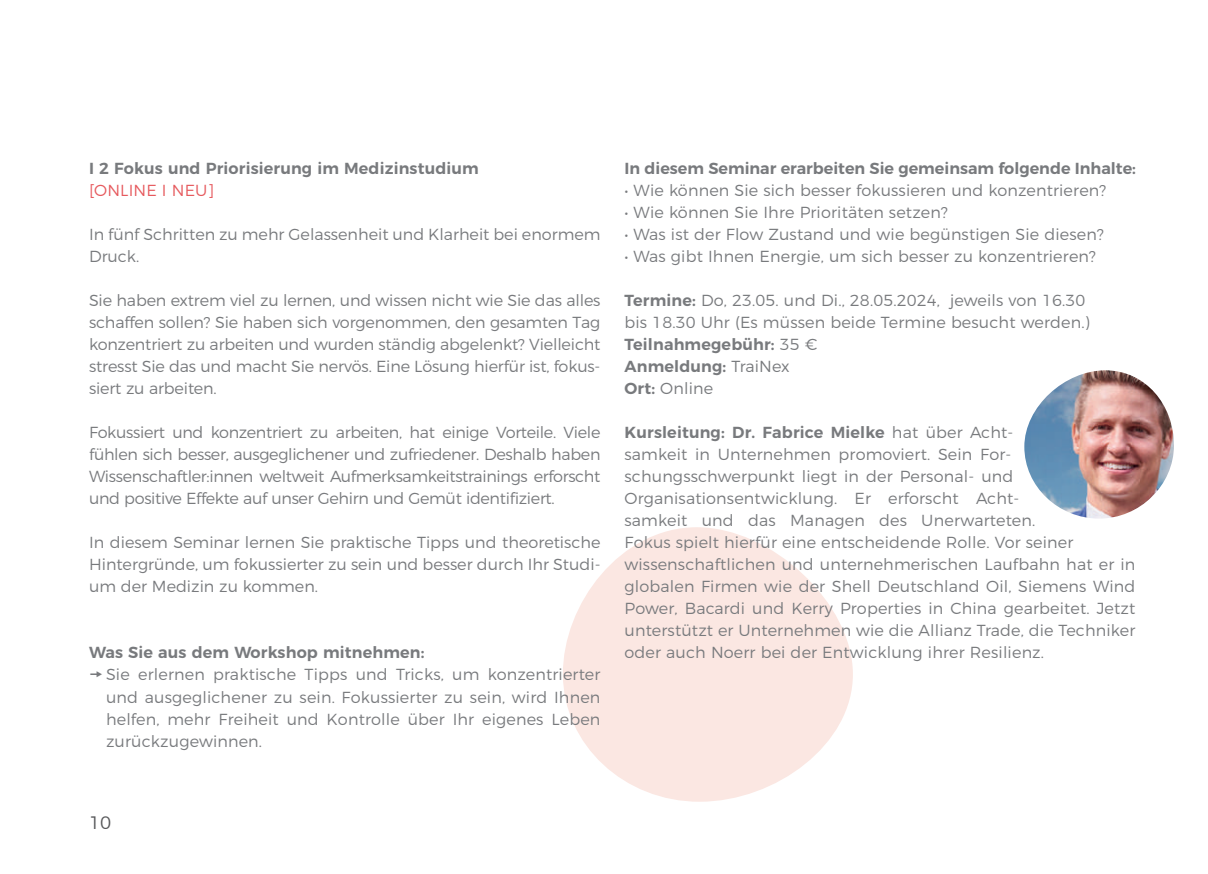
<style>
.page{position:relative;width:1208px;height:874px;background:#fff}
.page>*{position:absolute;margin:0;border:0;box-sizing:border-box;transform-origin:0 0}
.t1{font:300 18px "Montserrat";color:#57585a}
.t2{font:300 16px/22px "Montserrat";letter-spacing:.01em;color:#787a7d;text-align:justify}
.t3{font:600 16px "Montserrat";letter-spacing:.01em;color:#787a7d}
.t4{font:300 16px "Montserrat";letter-spacing:.01em;color:#e65a5e}
.s1{font-weight:600}
</style>
<div class="page">
<svg style="left:563px;top:527px;width:290px;height:274px;fill:#fbe7e2"></svg>
<img style="left:1024px;top:370px;width:150px;height:148px">
<p class="t3" style="left:89px;top:155px;width:391px">I 2 Fokus und Priorisierung im Medizinstudium</p>
<p class="t4" style="left:89px;top:178px;width:127px">[ONLINE I NEU]</p>
<p class="t2" style="left:89px;top:222px;width:513px">In fünf Schritten zu mehr Gelassenheit und Klarheit bei enormem<br>Druck.</p>
<p class="t2" style="left:89px;top:288px;width:513px">Sie haben extrem viel zu lernen, und wissen nicht wie Sie das alles schaffen sollen? Sie haben sich vorgenommen, den gesamten Tag konzentriert zu arbeiten und wurden ständig abgelenkt? Vielleicht stresst Sie das und macht Sie nervös. Eine Lösung hierfür ist, fokus&shy;siert zu arbeiten.</p>
<p class="t2" style="left:89px;top:420px;width:513px">Fokussiert und konzentriert zu arbeiten, hat einige Vorteile. Viele fühlen sich besser, ausgeglichener und zufriedener. Deshalb haben Wissenschaftler:innen weltweit Aufmerksamkeitstrainings erforscht und positive Effekte auf unser Gehirn und Gemüt identifiziert.</p>
<p class="t2" style="left:89px;top:530px;width:513px">In diesem Seminar lernen Sie praktische Tipps und theoretische Hintergründe, um fokussierter zu sein und besser durch Ihr Studi&shy;um der Medizin zu kommen.</p>
<p class="t3" style="left:89px;top:639px;width:337px">Was Sie aus dem Workshop mitnehmen:</p>
<p class="t2" style="left:106px;top:662px;width:496px">Sie erlernen praktische Tipps und Tricks, um konzentrierter und ausgeglichener zu sein. Fokussierter zu sein, wird Ihnen helfen, mehr Freiheit und Kontrolle über Ihr eigenes Leben zurückzugewinnen.</p>
<p class="t3" style="left:624px;top:155px;width:513px">In diesem Seminar erarbeiten Sie gemeinsam folgende Inhalte:</p>
<p class="t2" style="left:624px;top:178px;width:483px">• Wie können Sie sich besser fokussieren und konzentrieren?</p>
<p class="t2" style="left:624px;top:200px;width:325px">• Wie können Sie Ihre Prioritäten setzen?</p>
<p class="t2" style="left:624px;top:222px;width:481px">• Was ist der Flow Zustand und wie begünstigen Sie diesen?</p>
<p class="t2" style="left:624px;top:244px;width:473px">• Was gibt Ihnen Energie, um sich besser zu konzentrieren?</p>
<p class="t2" style="left:624px;top:288px;width:467px;text-align:left"><span class="s1">Termine:</span> Do, 23.05. und Di., 28.05.2024, jeweils von 16.30 bis 18.30 Uhr (Es müssen beide Termine besucht werden.)<br><span class="s1">Teilnahmegebühr:</span> 35 €<br><span class="s1">Anmeldung:</span> TraiNex<br><span class="s1">Ort:</span> Online</p>
<p class="t2" style="left:624px;top:420px;width:512px;text-align:left"><span class="s1">Kursleitung: Dr. Fabrice Mielke</span> hat über Acht-<br>samkeit in Unternehmen promoviert. Sein For&shy;schungsschwerpunkt liegt in der Personal- und Organisationsentwicklung. Er erforscht Acht-<br>samkeit und das Managen des Unerwarteten.<br>Fokus spielt hierfür eine entscheidende Rolle. Vor seiner wissenschaftlichen und unternehmerischen Laufbahn hat er in globalen Firmen wie der Shell Deutschland Oil, Siemens Wind Power, Bacardi und Kerry Properties in China gearbeitet. Jetzt unterstützt er Unternehmen wie die Allianz Trade, die Techniker oder auch Noerr bei der Entwicklung ihrer Resilienz.</p>
<p class="t1" style="left:89px;top:808px;width:24px">10</p>
</div>
